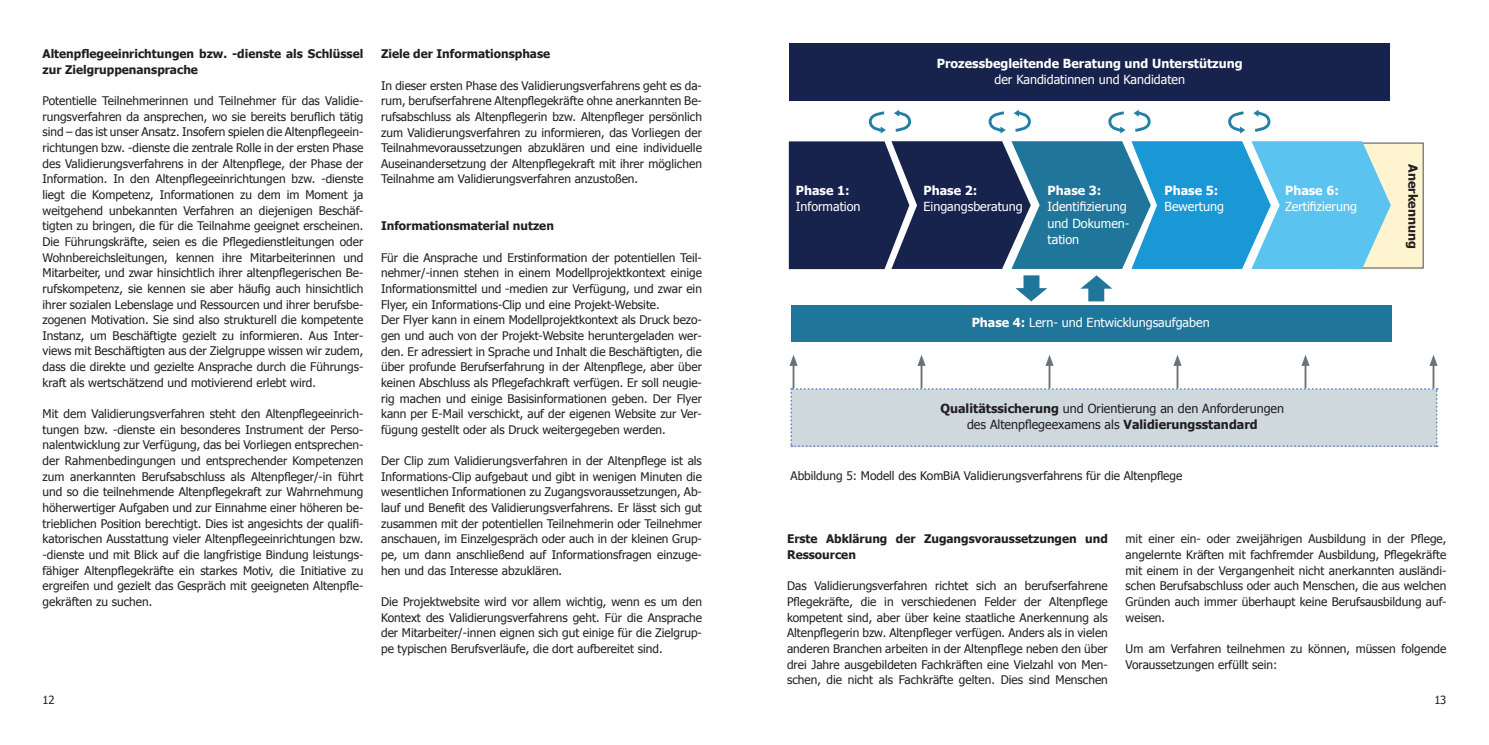
<style>
.page{position:relative;width:1489px;height:745px;background:#fff}
.page>*{position:absolute;margin:0;border:0;box-sizing:border-box;transform-origin:0 0}
.t1{font:12.5px/16.2px "Tahoma";color:#fff}
.t2{font:12.5px/16.2px "Tahoma";color:#231f20;text-align:center}
.t3{font:700 12.5px "Tahoma";color:#fff}
.t4{font:700 12.5px "Tahoma";color:#231f20}
.t5{font:11.88px/15.6px "Tahoma";color:#231f20;text-align:justify}
.t6{font:700 11.88px/15.6px "Tahoma";color:#231f20}
.t7{font:11.25px "Tahoma";color:#231f20}
.s1{font-weight:700}
</style>
<div class="page">
<hr style="left:920px;top:362px;width:2px;height:26px;background:#697379">
<svg style="left:917px;top:355px;width:8px;height:10px"></svg>
<hr style="left:1048px;top:362px;width:2px;height:26px;background:#697379">
<svg style="left:1045px;top:355px;width:8px;height:10px"></svg>
<hr style="left:1176px;top:362px;width:2px;height:26px;background:#697379">
<svg style="left:1173px;top:355px;width:8px;height:10px"></svg>
<hr style="left:1304px;top:362px;width:2px;height:26px;background:#697379">
<svg style="left:1301px;top:355px;width:8px;height:10px"></svg>
<hr style="left:792px;top:362px;width:2px;height:26px;background:#697379">
<svg style="left:790px;top:355px;width:7px;height:10px"></svg>
<hr style="left:1432px;top:362px;width:2px;height:26px;background:#697379">
<svg style="left:1429px;top:355px;width:8px;height:10px"></svg>
<div style="left:1352px;top:143px;width:70px;height:127px;background:#fef4d0"></div>
<div style="left:789px;top:43px;width:600px;height:57px;background:#17234d"></div>
<div style="left:790px;top:388px;width:647px;height:59px;background:#cfd8dd"></div>
<div style="left:791px;top:305px;width:600px;height:36px;background:#20769a"></div>
<div style="left:1334px;top:142px;width:89px;height:126px;border:1px solid #697379"></div>
<svg style="left:788px;top:141px;width:602px;height:128px;background:#38769f"></svg>
<svg style="left:1015px;top:275px;width:32px;height:26px"></svg>
<svg style="left:1080px;top:275px;width:32px;height:26px"></svg>
<svg style="left:868px;top:110px;width:43px;height:23px"></svg>
<svg style="left:988px;top:111px;width:18px;height:22px"></svg>
<svg style="left:1013px;top:110px;width:18px;height:22px"></svg>
<svg style="left:1108px;top:111px;width:18px;height:22px"></svg>
<svg style="left:1133px;top:110px;width:18px;height:22px"></svg>
<svg style="left:1228px;top:111px;width:17px;height:22px"></svg>
<svg style="left:1253px;top:110px;width:18px;height:22px"></svg>
<p class="t6" style="left:43px;top:45px;width:322px">Altenpflegeeinrichtungen bzw. -dienste als Schlüssel zur Zielgruppenansprache</p>
<p class="t5" style="left:43px;top:92px;width:322px">Potentielle Teilnehmerinnen und Teilnehmer für das Validie&shy;rungsverfahren da ansprechen, wo sie bereits beruflich tätig sind – das ist unser Ansatz. Insofern spielen die Altenpflegeein&shy;richtungen bzw. -dienste die zentrale Rolle in der ersten Phase des Validierungsverfahrens in der Altenpflege, der Phase der Information. In den Altenpflegeeinrichtungen bzw. -dienste liegt die Kompetenz, Informationen zu dem im Moment ja weitgehend unbekannten Verfahren an diejenigen Beschäf&shy;tigten zu bringen, die für die Teilnahme geeignet erscheinen.<br>Die Führungskräfte, seien es die Pflegedienstleitungen oder Wohnbereichsleitungen, kennen ihre Mitarbeiterinnen und Mitarbeiter, und zwar hinsichtlich ihrer altenpflegerischen Be&shy;rufskompetenz, sie kennen sie aber häufig auch hinsichtlich ihrer sozialen Lebenslage und Ressourcen und ihrer berufsbe&shy;zogenen Motivation. Sie sind also strukturell die kompetente Instanz, um Beschäftigte gezielt zu informieren. Aus Inter&shy;views mit Beschäftigten aus der Zielgruppe wissen wir zudem, dass die direkte und gezielte Ansprache durch die Führungs&shy;kraft als wertschätzend und motivierend erlebt wird.</p>
<p class="t5" style="left:43px;top:405px;width:322px">Mit dem Validierungsverfahren steht den Altenpflegeeinrich&shy;tungen bzw. -dienste ein besonderes Instrument der Perso&shy;nalentwicklung zur Verfügung, das bei Vorliegen entsprechen&shy;der Rahmenbedingungen und entsprechender Kompetenzen zum anerkannten Berufsabschluss als Altenpfleger/-in führt und so die teilnehmende Altenpflegekraft zur Wahrnehmung höherwertiger Aufgaben und zur Einnahme einer höheren be&shy;trieblichen Position berechtigt. Dies ist angesichts der qualifi&shy;katorischen Ausstattung vieler Altenpflegeeinrichtungen bzw. -dienste und mit Blick auf die langfristige Bindung leistungs&shy;fähiger Altenpflegekräfte ein starkes Motiv, die Initiative zu ergreifen und gezielt das Gespräch mit geeigneten Altenpfle&shy;gekräften zu suchen.</p>
<p class="t6" style="left:381px;top:45px;width:171px">Ziele der Informationsphase</p>
<p class="t5" style="left:381px;top:77px;width:322px">In dieser ersten Phase des Validierungsverfahrens geht es da&shy;rum, berufserfahrene Altenpflegekräfte ohne anerkannten Be&shy;rufsabschluss als Altenpflegerin bzw. Altenpfleger persönlich zum Validierungsverfahren zu informieren, das Vorliegen der Teilnahmevoraussetzungen abzuklären und eine individuelle Auseinandersetzung der Altenpflegekraft mit ihrer möglichen Teilnahme am Validierungsverfahren anzustoßen.</p>
<p class="t6" style="left:381px;top:217px;width:174px">Informationsmaterial nutzen</p>
<p class="t5" style="left:381px;top:249px;width:322px;text-align:left">Für die Ansprache und Erstinformation der potentiellen Teil&shy;nehmer/-innen stehen in einem Modellprojektkontext einige Informationsmittel und -medien zur Verfügung, und zwar ein Flyer, ein Informations-Clip und eine Projekt-Website.<br>Der Flyer kann in einem Modellprojektkontext als Druck bezo&shy;gen und auch von der Projekt-Website heruntergeladen wer&shy;den. Er adressiert in Sprache und Inhalt die Beschäftigten, die über profunde Berufserfahrung in der Altenpflege, aber über keinen Abschluss als Pflegefachkraft verfügen. Er soll neugie&shy;rig machen und einige Basisinformationen geben. Der Flyer kann per E-Mail verschickt, auf der eigenen Website zur Ver&shy;fügung gestellt oder als Druck weitergegeben werden.</p>
<p class="t5" style="left:381px;top:452px;width:322px">Der Clip zum Validierungsverfahren in der Altenpflege ist als Informations-Clip aufgebaut und gibt in wenigen Minuten die wesentlichen Informationen zu Zugangsvoraussetzungen, Ab&shy;lauf und Benefit des Validierungsverfahrens. Er lässt sich gut zusammen mit der potentiellen Teilnehmerin oder Teilnehmer anschauen, im Einzelgespräch oder auch in der kleinen Grup&shy;pe, um dann anschließend auf Informationsfragen einzuge&shy;hen und das Interesse abzuklären.</p>
<p class="t5" style="left:381px;top:593px;width:322px">Die Projektwebsite wird vor allem wichtig, wenn es um den Kontext des Validierungsverfahrens geht. Für die Ansprache der Mitarbeiter/-innen eignen sich gut einige für die Zielgrup&shy;pe typischen Berufsverläufe, die dort aufbereitet sind.</p>
<p class="t3" style="left:795px;top:182px;width:55px">Phase 1:</p>
<p class="t1" style="left:795px;top:198px;width:66px">Information</p>
<p class="t3" style="left:936px;top:54px;width:307px">Prozessbegleitende Beratung und Unterstützung</p>
<p class="t1" style="left:994px;top:71px;width:192px">der Kandidatinnen und Kandidaten</p>
<p class="t3" style="left:923px;top:182px;width:55px">Phase 2:</p>
<p class="t1" style="left:923px;top:198px;width:101px">Eingangsberatung</p>
<p class="t3" style="left:1047px;top:182px;width:55px">Phase 3:</p>
<p class="t1" style="left:1047px;top:198px;width:83px">Identifizierung und Dokumen&shy;tation</p>
<p class="t3" style="left:1164px;top:182px;width:55px">Phase 5:</p>
<p class="t1" style="left:1164px;top:198px;width:61px">Bewertung</p>
<p class="t1" style="left:971px;top:314px;width:239px"><span class="s1">Phase 4:</span> Lern- und Entwicklungsaufgaben</p>
<p class="t3" style="left:1284px;top:182px;width:55px">Phase 6:</p>
<p class="t1" style="left:1284px;top:198px;width:73px">Zertifizierung</p>
<p class="t2" style="left:940px;top:399px;width:345px"><span class="s1">Qualitätssicherung</span> und Orientierung an den Anforderungen des Altenpflegeexamens als <span class="s1">Validierungsstandard</span></p>
<p class="t5" style="left:790px;top:467px;width:393px">Abbildung 5: Modell des KomBiA Validierungsverfahrens für die Altenpflege</p>
<p class="t4" style="left:1421px;top:164px;width:86px;rotate:90deg">Anerkennung</p>
<p class="t6" style="left:787px;top:530px;width:322px">Erste Abklärung der Zugangsvoraussetzungen und<br>Ressourcen</p>
<p class="t5" style="left:787px;top:577px;width:322px">Das Validierungsverfahren richtet sich an berufserfahrene Pflegekräfte, die in verschiedenen Felder der Altenpflege kompetent sind, aber über keine staatliche Anerkennung als Altenpflegerin bzw. Altenpfleger verfügen. Anders als in vielen anderen Branchen arbeiten in der Altenpflege neben den über drei Jahre ausgebildeten Fachkräften eine Vielzahl von Men&shy;schen, die nicht als Fachkräfte gelten. Dies sind Menschen</p>
<p class="t5" style="left:1125px;top:530px;width:322px">mit einer ein- oder zweijährigen Ausbildung in der Pflege, angelernte Kräften mit fachfremder Ausbildung, Pflegekräfte mit einem in der Vergangenheit nicht anerkannten ausländi&shy;schen Berufsabschluss oder auch Menschen, die aus welchen Gründen auch immer überhaupt keine Berufsausbildung auf&shy;weisen.</p>
<p class="t5" style="left:1125px;top:639px;width:322px">Um am Verfahren teilnehmen zu können, müssen folgende<br>Voraussetzungen erfüllt sein:</p>
<p class="t7" style="left:43px;top:691px;width:14px">12</p>
<p class="t7" style="left:1434px;top:691px;width:14px">13</p>
</div>
